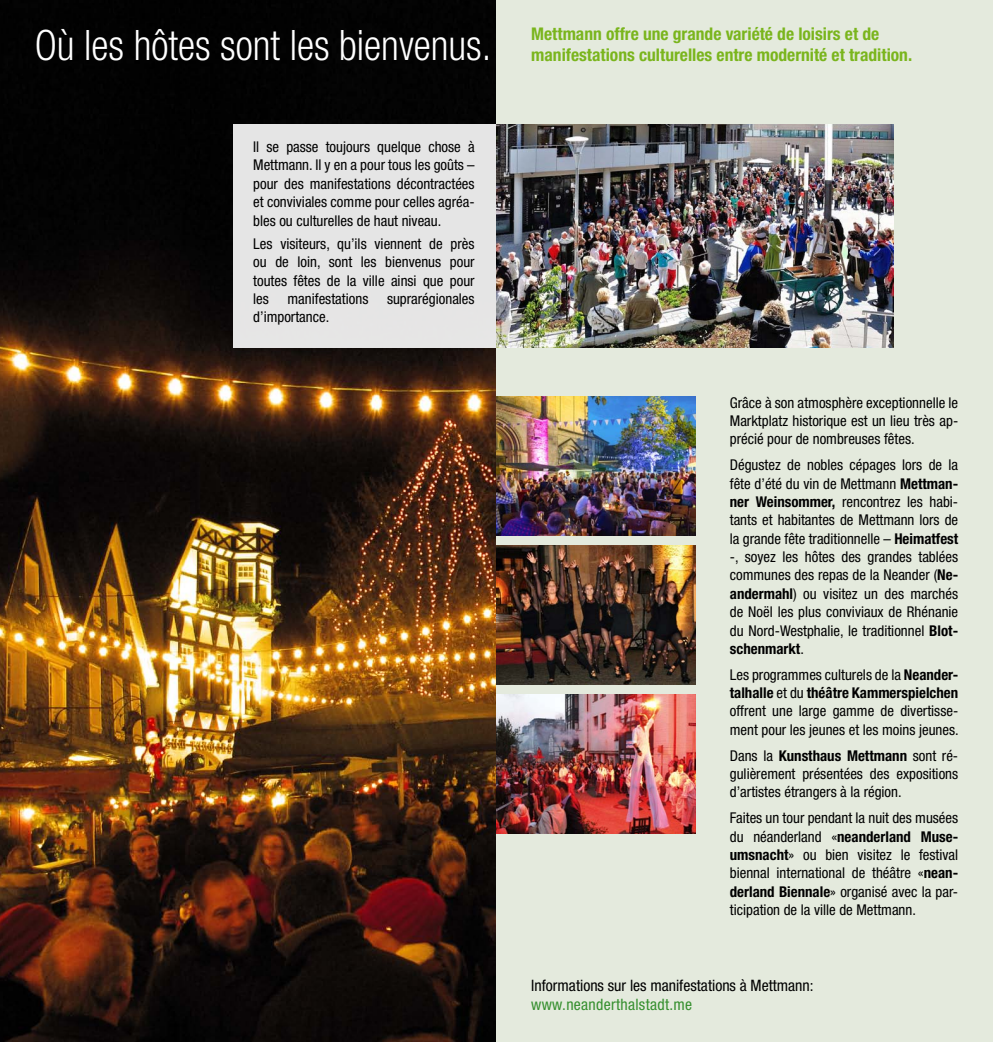
<style>
.page{position:relative;width:993px;height:1042px;background:#fff}
.page>*{position:absolute;margin:0;border:0;box-sizing:border-box;transform-origin:0 0}
.t1{font:300 condensed 42px "Helvetica Neue LT Pro";color:#fff;scale:.95 1}
.t2{font:700 condensed 17.5px/21px "Helvetica Neue LT Pro";color:#7ab51d}
.t3{font:condensed 15.75px "Helvetica Neue LT Pro";color:#000}
.t4{font:condensed 15.75px "Helvetica Neue LT Pro";letter-spacing:.02em;color:#358f2e}
.t5{font:condensed 14.88px/18.4px "Helvetica Neue LT Pro";color:#000;text-align:justify}
.s1{font-weight:700}
</style>
<div class="page">
<img style="left:0;top:0;width:496px;height:1042px">
<div style="left:496px;top:0;width:496px;height:1042px;background:#e4eadd"></div>
<div style="left:233px;top:124px;width:263px;height:223px;background:#e5e5e5"></div>
<img style="left:496px;top:124px;width:397px;height:223px">
<img style="left:496px;top:694px;width:198px;height:139px">
<img style="left:496px;top:397px;width:198px;height:139px">
<img style="left:496px;top:546px;width:198px;height:139px">
<h1 class="t1" style="left:35px;top:21px;width:482px">Où les hôtes sont les bienvenus.</h1>
<p class="t5" style="left:253px;top:137px;width:223px">Il se passe toujours quelque chose à Mettmann. Il y en a pour tous les goûts – pour des manifestations décontractées et conviviales comme pour celles agréa&shy;bles ou culturelles de haut niveau.</p>
<p class="t5" style="left:253px;top:234px;width:223px">Les visiteurs, qu’ils viennent de près ou de loin, sont les bienvenus pour toutes fêtes de la ville ainsi que pour les</p>
<p class="t5" style="left:287px;top:289px;width:82px">manifestations</p>
<p class="t5" style="left:387px;top:289px;width:89px">suprarégionales</p>
<p class="t5" style="left:253px;top:308px;width:77px">d’importance.</p>
<p class="t2" style="left:531px;top:23px;width:382px">Mettmann offre une grande variété de loisirs et de manifestations culturelles entre modernité et tradition.</p>
<p class="t5" style="left:729px;top:393px;width:230px">Grâce à son atmosphère exceptionnelle le Marktplatz historique est un lieu très ap&shy;précié pour de nombreuses fêtes.</p>
<p class="t5" style="left:729px;top:455px;width:230px">Dégustez de nobles cépages lors de la fête d’été du vin de Mettmann <span class="s1">Mettman&shy;ner Weinsommer,</span> rencontrez les habi&shy;tants et habitantes de Mettmann lors de la grande fête traditionnelle – <span class="s1">Heimatfest </span>-, soyez les hôtes des grandes tablées communes des repas de la Neander (<span class="s1">Ne&shy;andermahl</span>) ou visitez un des marchés de Noël les plus conviviaux de Rhénanie du Nord-Westphalie, le traditionnel <span class="s1">Blot&shy;schenmarkt</span>.</p>
<p class="t5" style="left:729px;top:665px;width:230px">Les programmes culturels de la <span class="s1">Neander&shy;talhalle</span> et du <span class="s1">théâtre Kammerspielchen </span>offrent une large gamme de divertisse&shy;ment pour les jeunes et les moins jeunes.</p>
<p class="t5" style="left:729px;top:746px;width:230px">Dans la <span class="s1">Kunsthaus Mettmann</span> sont ré&shy;gulièrement présentées des expositions d’artistes étrangers à la région.</p>
<p class="t5" style="left:729px;top:809px;width:230px">Faites un tour pendant la nuit des musées du néanderland «<span class="s1">neanderland Muse&shy;umsnacht</span>» ou bien visitez le festival biennal international de théâtre «<span class="s1">nean&shy;derland Biennale</span>» organisé avec la par&shy;ticipation de la ville de Mettmann.</p>
<p class="t3" style="left:531px;top:976px;width:284px">Informations sur les manifestations à Mettmann:</p>
<p class="t4" style="left:531px;top:995px;width:162px">www.neanderthalstadt.me</p>
</div>
